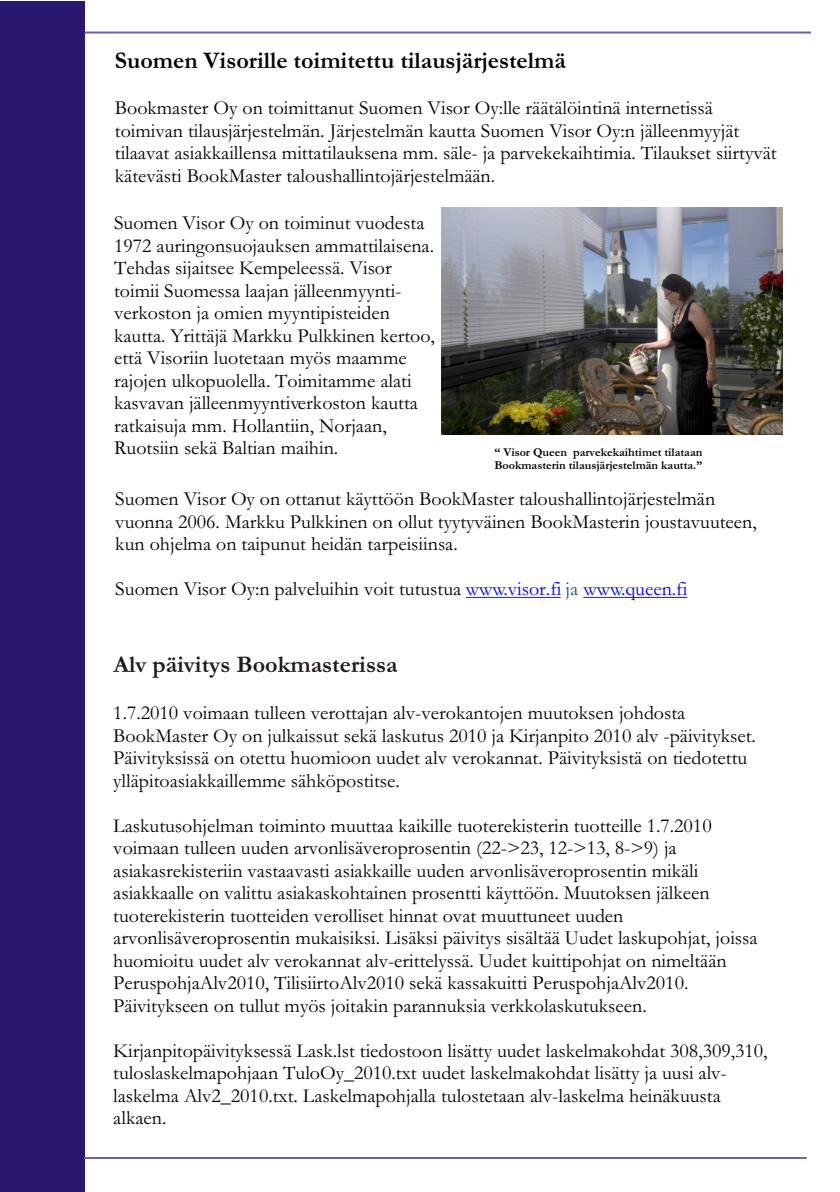
<style>
.page{position:relative;width:840px;height:1192px;background:#fff}
.page>*{position:absolute;margin:0;border:0;box-sizing:border-box;transform-origin:0 0}
.t1{font:700 24px "Garamond";color:#000}
.t2{font:700 24px "Garamond";color:#1f1a17}
.t3{font:20px/22.4px "Garamond";color:#000}
.t4{font:700 12px/13.4px "Garamond";color:#000}
.s1{color:#00f}
.s2{color:#1f4a7d}
</style>
<div class="page">
<div style="left:0;top:1px;width:85px;height:1191px;background:#291770"></div>
<hr style="left:84px;top:1157px;width:723px;height:2px;background:#6e619e">
<hr style="left:85px;top:32px;width:726px;height:2px;background:#6e619e">
<img style="left:442px;top:208px;width:340px;height:227px">
<hr style="left:466px;top:597px;width:95px;height:1px;background:#00f">
<hr style="left:583px;top:597px;width:104px;height:1px;background:#00f">
<p class="t1" style="left:115px;top:53px;width:453px">Suomen Visorille toimitettu tilausjärjestelmä</p>
<p class="t3" style="left:115px;top:99px;width:663px">Bookmaster Oy on toimittanut Suomen Visor Oy:lle räätälöintinä internetissä toimivan tilausjärjestelmän. Järjestelmän kautta Suomen Visor Oy:n jälleenmyyjät tilaavat asiakkaillensa mittatilauksena mm. säle- ja parvekekaihtimia. Tilaukset siirtyvät kätevästi BookMaster taloushallintojärjestelmään.</p>
<p class="t3" style="left:114px;top:214px;width:322px">Suomen Visor Oy on toiminut vuodesta 1972 auringonsuojauksen ammattilaisena.<br>Tehdas sijaitsee Kempeleessä. Visor toimii Suomessa laajan jälleenmyynti&shy;verkoston ja omien myyntipisteiden kautta. Yrittäjä Markku Pulkkinen kertoo, että Visoriin luotetaan myös maamme rajojen ulkopuolella. Toimitamme alati kasvavan jälleenmyyntiverkoston kautta ratkaisuja mm. Hollantiin, Norjaan, Ruotsiin sekä Baltian maihin.</p>
<p class="t3" style="left:115px;top:490px;width:643px">Suomen Visor Oy on ottanut käyttöön BookMaster taloushallintojärjestelmän vuonna 2006. Markku Pulkkinen on ollut tyytyväinen BookMasterin joustavuuteen, kun ohjelma on taipunut heidän tarpeisiinsa.</p>
<p class="t3" style="left:115px;top:580px;width:573px">Suomen Visor Oy:n palveluihin voit tutustua <span class="s1">www.visor.fi</span> <span class="s2">ja</span> <span class="s1">www.queen.fi</span></p>
<p class="t4" style="left:494px;top:447px;width:209px">“ Visor Queen parvekekaihtimet tilataan<br>Bookmasterin tilausjärjestelmän kautta.”</p>
<p class="t2" style="left:113px;top:656px;width:286px">Alv päivitys Bookmasterissa</p>
<p class="t3" style="left:113px;top:704px;width:644px">1.7.2010 voimaan tulleen verottajan alv-verokantojen muutoksen johdosta BookMaster Oy on julkaissut sekä laskutus 2010 ja Kirjanpito 2010 alv -päivitykset.<br>Päivityksissä on otettu huomioon uudet alv verokannat. Päivityksistä on tiedotettu ylläpitoasiakkaillemme sähköpostitse.</p>
<p class="t3" style="left:113px;top:817px;width:646px">Laskutusohjelman toiminto muuttaa kaikille tuoterekisterin tuotteille 1.7.2010 voimaan tulleen uuden arvonlisäveroprosentin (22-&gt;23, 12-&gt;13, 8-&gt;9) ja asiakasrekisteriin vastaavasti asiakkaille uuden arvonlisäveroprosentin mikäli asiakkaalle on valittu asiakaskohtainen prosentti käyttöön. Muutoksen jälkeen tuoterekisterin tuotteiden verolliset hinnat ovat muuttuneet uuden arvonlisäveroprosentin mukaisiksi. Lisäksi päivitys sisältää Uudet laskupohjat, joissa huomioitu uudet alv verokannat alv-erittelyssä. Uudet kuittipohjat on nimeltään PeruspohjaAlv2010, TilisiirtoAlv2010 sekä kassakuitti PeruspohjaAlv2010.<br>Päivitykseen on tullut myös joitakin parannuksia verkkolaskutukseen.</p>
<p class="t3" style="left:113px;top:1042px;width:656px">Kirjanpitopäivityksessä Lask.lst tiedostoon lisätty uudet laskelmakohdat 308,309,310, tuloslaskelmapohjaan TuloOy_2010.txt uudet laskelmakohdat lisätty ja uusi alv&shy;laskelma Alv2_2010.txt. Laskelmapohjalla tulostetaan alv-laskelma heinäkuusta alkaen.</p>
</div>
